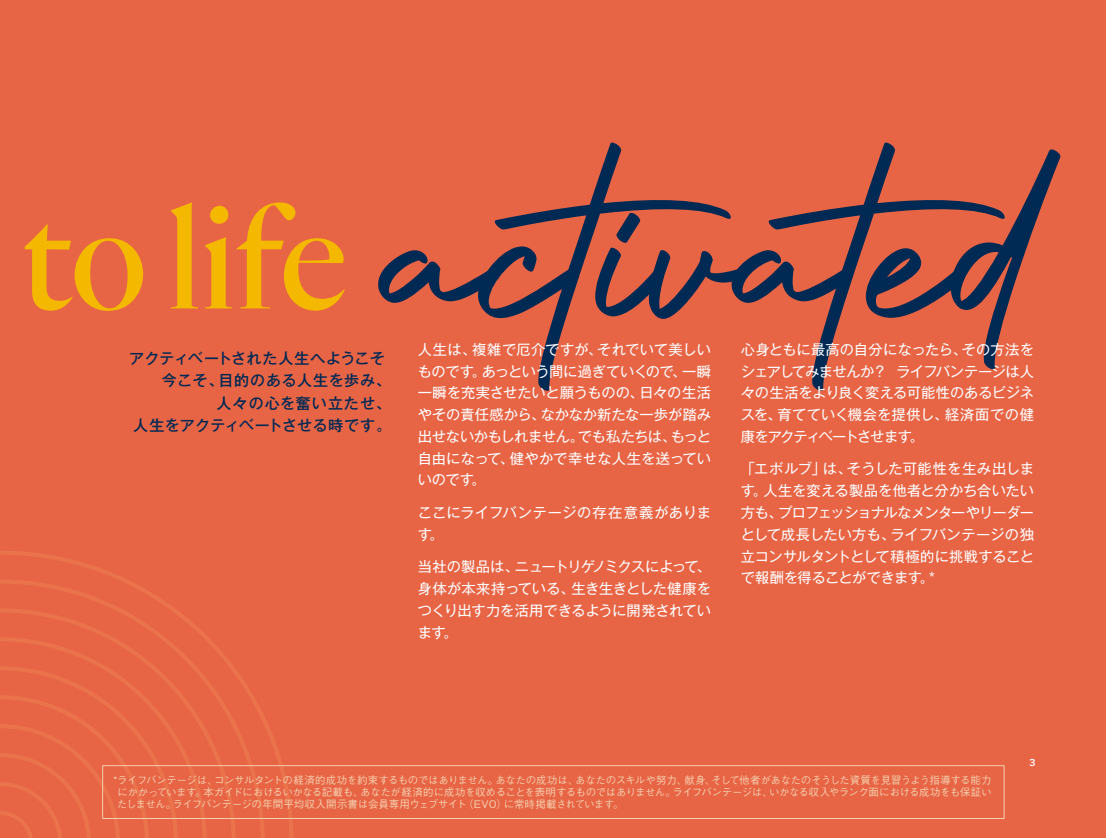
<style>
.page{position:relative;width:1106px;height:838px;background:#e76445}
.page>*{position:absolute;margin:0;border:0;box-sizing:border-box;transform-origin:0 0}
.t1{font:312px "Authentic Signature";color:#002954}
.t2{font:500 150px "Quarto";letter-spacing:-.01em;color:#f4b800}
.t3{font:500 15px "Gothic MB101 Pr 6";letter-spacing:.03em;color:#002954}
.t4{font:500 15px "Gothic MB101 Pr 6";letter-spacing:.075em;color:#002954}
.t5{font:14.25px/21.8px "Gothic MB101 Pr 6";letter-spacing:-.01em;color:#fff;text-align:justify}
.t6{font:14.25px/21.8px "Gothic MB101 Pr 6";letter-spacing:.03em;color:#fff}
.t7{font:500 10.5px/12px "Gothic BBB Pr 6";letter-spacing:-.02em;color:#f5cfac;text-align:justify}
.t8{font:600 10.5px "Proxima Nova";color:#fff}
</style>
<div class="page">
<svg style="left:0;top:551px;width:294px;height:287px"></svg>
<div style="left:102px;top:765px;width:902px;height:53px;border:1px solid #f5cfac"></div>
<h1 class="t1" style="left:378px;top:81px;width:696px">activated</h1>
<h2 class="t2" style="left:21px;top:161px;width:328px">to life</h2>
<p class="t5" style="left:418px;top:337px;width:295px">人生は、複雑で厄介ですが、それでいて美しいものです。あっという間に過ぎていくので、一瞬一瞬を充実させたいと願うものの、日々の生活やその責任感から、なかなか新たな一歩が踏み出せないかもしれません。でも私たちは、もっと自由になって、健やかで幸せな人生を送っていいのです。</p>
<p class="t6" style="left:418px;top:501px;width:295px">ここにライフバンテージの存在意義があります。</p>
<p class="t5" style="left:418px;top:555px;width:295px">当社の製品は、ニュートリゲノミクスによって、身体が本来持っている、生き生きとした健康をつくり出す力を活用できるように開発されています。</p>
<p class="t5" style="left:740px;top:337px;width:295px">心身ともに最高の自分になったら、その方法をシェアしてみませんか？ ライフバンテージは人々の生活をより良く変える可能性のあるビジネスを、育てていく機会を提供し、経済面での健康をアクティベートさせます。</p>
<p class="t5" style="left:740px;top:457px;width:295px">「エボルブ」は、そうした可能性を生み出します。人生を変える製品を他者と分かち合いたい方も、プロフェッショナルなメンターやリーダーとして成長したい方も、ライフバンテージの独立コンサルタントとして積極的に挑戦することで報酬を得ることができます。*</p>
<p class="t3" style="left:129px;top:346px;width:257px">アクティベートされた人生へようこそ</p>
<p class="t3" style="left:162px;top:368px;width:231px">今こそ、目的のある人生を歩み、</p>
<p class="t4" style="left:216px;top:391px;width:176px">人々の心を奮い立たせ、</p>
<p class="t3" style="left:133px;top:413px;width:260px">人生をアクティベートさせる時です。</p>
<p class="t7" style="left:117px;top:773px;width:876px;text-indent:-3px">*ライフバンテージは、コンサルタントの経済的成功を約束するものではありません。あなたの成功は、あなたのスキルや努力、献身、そして他者があなたのそうした資質を見習うよう指導する能力にかかっています。本ガイドにおけるいかなる記載も、あなたが経済的に成功を収めることを表明するものではありません。ライフバンテージは、いかなる収入やランク面における成功をも保証いたしません。ライフバンテージの年間平均収入開示書は会員専用ウェブサイト（EVO）に常時掲載されています。</p>
<p class="t8" style="left:1029px;top:754px;width:8px">3</p>
</div>
